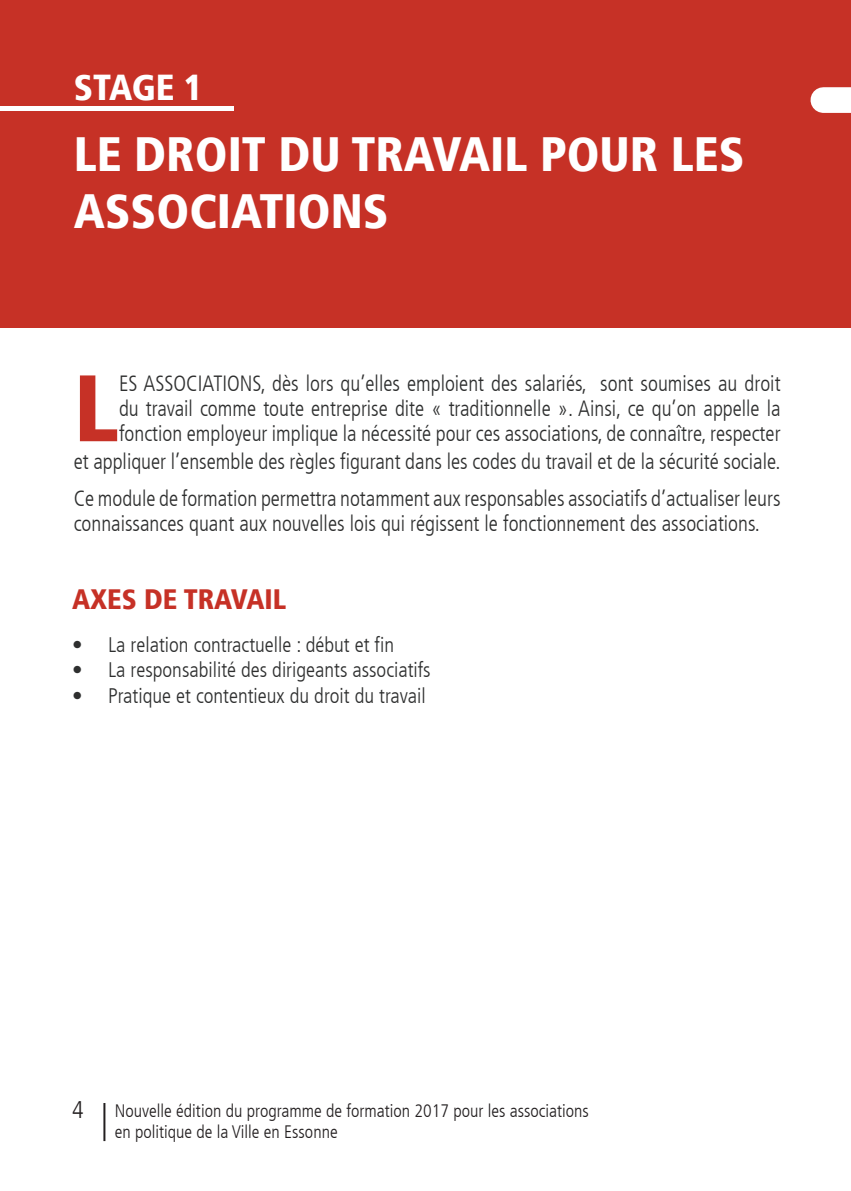
<style>
.page{position:relative;width:851px;height:1191px;background:#fff}
.page>*{position:absolute;margin:0;border:0;box-sizing:border-box;transform-origin:0 0}
.t1{font:900 condensed 94.2px "Frutiger LT";color:#c63126}
.t2{font:900 condensed 48px/57.6px "Frutiger LT";color:#fff}
.t3{font:900 condensed 36px "Frutiger LT";letter-spacing:-.01em;color:#fff}
.t4{font:900 condensed 28px "Frutiger LT";color:#c63126}
.t5{font:300 condensed 24px "Frutiger LT";color:#231f20}
.t6{font:300 condensed 22px/25.2px "Frutiger LT";color:#2e2f2f;text-align:justify}
.t7{font:300 condensed 21px "Frutiger LT";color:#2e2f2f}
.t8{font:300 condensed 18px/21.6px "Frutiger LT";color:#231f20}
</style>
<div class="page">
<hr style="left:103px;top:1103px;width:2px;height:38px;background:#231f20">
<div style="left:0;top:0;width:850px;height:327px;background:#c63126"></div>
<div style="left:823px;top:87px;width:27px;height:26px;background:#fff"></div>
<div style="left:0;top:106px;width:234px;height:5px;background:#fff"></div>
<h3 class="t3" style="left:74px;top:65px;width:130px">STAGE 1</h3>
<h2 class="t2" style="left:74px;top:125px;width:672px">LE DROIT DU TRAVAIL POUR LES<br>ASSOCIATIONS</h2>
<p class="t6" style="left:119px;top:371px;width:663px;text-indent:133px">S, dès lors qu’elles emploient des salariés, sont soumises au droit du travail comme toute entreprise dite « traditionnelle ». Ainsi, ce qu’on appelle la fonction employeur implique la nécessité pour ces associations, de connaître, respecter</p>
<p class="t6" style="left:74px;top:443px;width:708px;line-height:36.6px">et appliquer l’ensemble des règles figurant dans les codes du travail et de la sécurité sociale.<br>Ce module de formation permettra notamment aux responsables associatifs d’actualiser leurs</p>
<p class="t6" style="left:74px;top:511px;width:687px">connaissances quant aux nouvelles lois qui régissent le fonctionnement des associations.</p>
<h1 class="t1" style="left:74px;top:352px;width:47px">L</h1>
<p class="t6" style="left:119px;top:371px;width:66px">ES ASSOCIATION</p>
<p class="t4" style="left:72px;top:583px;width:216px">AXES DE TRAVAIL</p>
<p class="t7" style="left:72px;top:633px;width:323px">• La relation contractuelle : début et fin</p>
<p class="t7" style="left:72px;top:658px;width:360px">• La responsabilité des dirigeants associatifs</p>
<p class="t7" style="left:72px;top:683px;width:355px">• Pratique et contentieux du droit du travail</p>
<p class="t5" style="left:72px;top:1096px;width:13px">4</p>
<p class="t8" style="left:115px;top:1099px;width:475px">Nouvelle édition du programme de formation 2017 pour les associations en politique de la Ville en Essonne</p>
</div>
